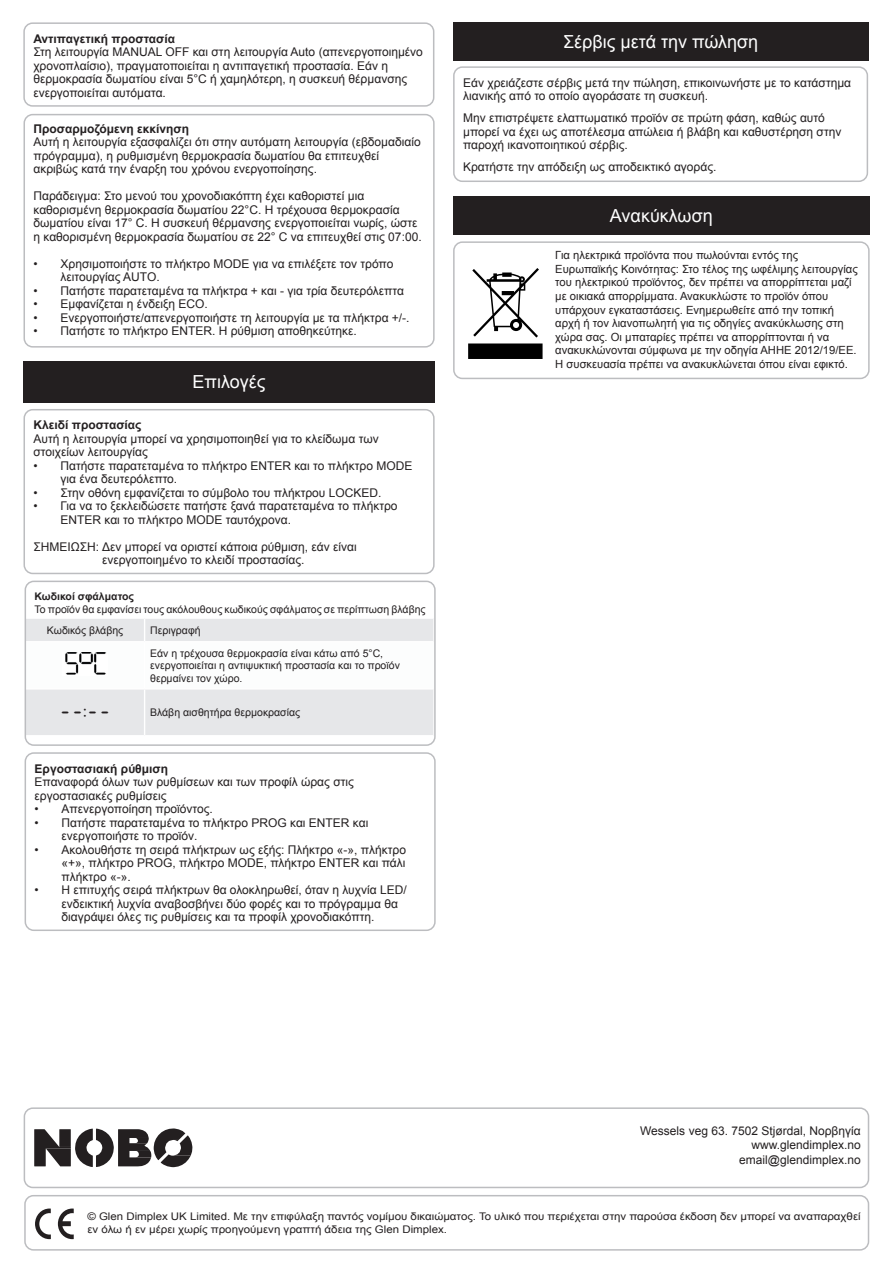
<style>
.page{position:relative;width:893px;height:1263px;background:#fff}
.page>*{position:absolute;margin:0;border:0;box-sizing:border-box;transform-origin:0 0}
.t1{font:18px "Arial";color:#fff}
.t2{font:700 15px "DSEG7 Classic";color:#231f20}
.t3{font:12px/13.5px "Arial";color:#231f20}
.t4{font:700 12px "Arial";color:#231f20}
.t5{font:11.25px/13.5px "Arial";color:#231f20}
.t6{font:10.5px/22.8px "Arial";color:#231f20}
.t7{font:10.5px/12.6px "Arial";color:#231f20;scale:1.1 1}
.t8{font:700 10.5px "Arial";color:#231f20}
</style>
<div class="page">
<div style="left:23px;top:22px;width:411px;height:85px;border:2px solid #bcbdc0;border-radius:9px"></div>
<div style="left:24px;top:114px;width:411px;height:234px;border:2px solid #bcbdc0;border-radius:9px"></div>
<div style="left:24px;top:361px;width:411px;height:42px;background:#231f20"></div>
<div style="left:24px;top:409px;width:411px;height:165px;border:2px solid #bcbdc0;border-radius:9px"></div>
<div style="left:28px;top:689px;width:405px;height:46px;background:#e6e7e9"></div>
<div style="left:28px;top:619px;width:405px;height:22px;background:#e6e7e9"></div>
<hr style="left:144px;top:689px;width:1px;height:46px;background:#fff">
<img style="left:65px;top:652px;width:42px;height:23px">
<div style="left:25px;top:752px;width:411px;height:179px;border:2px solid #bcbdc0;border-radius:9px"></div>
<div style="left:24px;top:1195px;width:845px;height:55px;border:2px solid #bcbdc0;border-radius:9px"></div>
<div style="left:24px;top:1107px;width:845px;height:81px;border:2px solid #bcbdc0;border-radius:9px"></div>
<svg style="left:35px;top:1208px;width:16px;height:31px"></svg>
<svg style="left:58px;top:1208px;width:16px;height:31px"></svg>
<svg style="left:34px;top:1128px;width:158px;height:39px"></svg>
<div style="left:453px;top:196px;width:417px;height:39px;background:#231f20"></div>
<div style="left:453px;top:241px;width:417px;height:138px;border:2px solid #bcbdc0;border-radius:9px"></div>
<svg style="left:468px;top:268px;width:75px;height:91px"></svg>
<div style="left:453px;top:22px;width:415px;height:39px;background:#231f20"></div>
<div style="left:453px;top:66px;width:415px;height:116px;border:2px solid #bcbdc0;border-radius:9px"></div>
<div style="left:25px;top:581px;width:411px;height:165px;border:2px solid #bcbdc0;border-radius:9px"></div>
<p class="t4" style="left:33px;top:31px;width:143px">Αντιπαγετική προστασία</p>
<p class="t3" style="left:33px;top:45px;width:391px">Στη λειτουργία MANUAL OFF και στη λειτουργία Auto (απενεργοποιημένο χρονοπλαίσιο), πραγματοποιείται η αντιπαγετική προστασία. Εάν η θερμοκρασία δωματίου είναι 5°C ή χαμηλότερη, η συσκευή θέρμανσης ενεργοποιείται αυτόματα.</p>
<p class="t4" style="left:34px;top:120px;width:157px">Προσαρμοζόμενη εκκίνηση</p>
<p class="t3" style="left:34px;top:135px;width:389px">Αυτή η λειτουργία εξασφαλίζει ότι στην αυτόματη λειτουργία (εβδομαδιαίο πρόγραμμα), η ρυθμισμένη θερμοκρασία δωματίου θα επιτευχθεί ακριβώς κατά την έναρξη του χρόνου ενεργοποίησης.</p>
<p class="t3" style="left:34px;top:189px;width:390px">Παράδειγμα: Στο μενού του χρονοδιακόπτη έχει καθοριστεί μια καθορισμένη θερμοκρασία δωματίου 22°C. Η τρέχουσα θερμοκρασία δωματίου είναι 17° C. Η συσκευή θέρμανσης ενεργοποιείται νωρίς, ώστε η καθορισμένη θερμοκρασία δωματίου σε 22° C να επιτευχθεί στις 07:00.</p>
<p class="t3" style="left:61px;top:257px;width:334px;text-indent:-27px">• Χρησιμοποιήστε το πλήκτρο MODE για να επιλέξετε τον τρόπο λειτουργίας AUTO.</p>
<p class="t3" style="left:34px;top:284px;width:372px">• Πατήστε παρατεταμένα τα πλήκτρα + και - για τρία δευτερόλεπτα</p>
<p class="t3" style="left:34px;top:297px;width:176px">• Εμφανίζεται η ένδειξη ECO.</p>
<p class="t3" style="left:34px;top:311px;width:378px">• Ενεργοποιήστε/απενεργοποιήστε τη λειτουργία με τα πλήκτρα +/-.</p>
<p class="t3" style="left:34px;top:324px;width:325px">• Πατήστε το πλήκτρο ENTER. Η ρύθμιση αποθηκεύτηκε.</p>
<h1 class="t1" style="left:193px;top:370px;width:74px">Επιλογές</h1>
<p class="t4" style="left:34px;top:417px;width:110px">Κλειδί προστασίας</p>
<p class="t3" style="left:34px;top:432px;width:347px">Αυτή η λειτουργία μπορεί να χρησιμοποιηθεί για το κλείδωμα των στοιχείων λειτουργίας</p>
<p class="t3" style="left:61px;top:459px;width:353px;text-indent:-27px">• Πατήστε παρατεταμένα το πλήκτρο ENTER και το πλήκτρο MODE για ένα δευτερόλεπτο.</p>
<p class="t3" style="left:34px;top:486px;width:349px">• Στην οθόνη εμφανίζεται το σύμβολο του πλήκτρου LOCKED.</p>
<p class="t3" style="left:61px;top:499px;width:339px;text-indent:-27px">• Για να το ξεκλειδώσετε πατήστε ξανά παρατεταμένα το πλήκτρο<br>ENTER και το πλήκτρο MODE ταυτόχρονα.</p>
<p class="t3" style="left:102px;top:540px;width:256px;text-indent:-68px">ΣΗΜΕΙΩΣΗ: Δεν μπορεί να οριστεί κάποια ρύθμιση, εάν είναι ενεργοποιημένο το κλειδί προστασίας.</p>
<p class="t8" style="left:35px;top:589px;width:101px">Κωδικοί σφάλματος</p>
<p class="t6" style="left:35px;top:598px;width:393px">Το προϊόν θα εμφανίσει τους ακόλουθους κωδικούς σφάλματος σε περίπτωση βλάβης</p>
<p class="t6" style="left:47px;top:619px;width:78px">Κωδικός βλάβης</p>
<p class="t6" style="left:150px;top:619px;width:235px">Περιγραφή<br>Εάν η τρέχουσα θερμοκρασία είναι κάτω από 5°C,</p>
<p class="t6" style="left:150px;top:659px;width:251px;line-height:12.6px">ενεργοποιείται η αντιψυκτική προστασία και το προϊόν θερμαίνει τον χώρο.</p>
<p class="t2" style="left:59px;top:706px;width:53px">--:--</p>
<p class="t6" style="left:150px;top:701px;width:152px">Βλάβη αισθητήρα θερμοκρασίας</p>
<p class="t4" style="left:35px;top:760px;width:135px">Εργοστασιακή ρύθμιση</p>
<p class="t3" style="left:35px;top:775px;width:321px">Επαναφορά όλων των ρυθμίσεων και των προφίλ ώρας στις εργοστασιακές ρυθμίσεις</p>
<p class="t3" style="left:35px;top:802px;width:180px">• Απενεργοποίηση προϊόντος.</p>
<p class="t3" style="left:62px;top:816px;width:308px;text-indent:-27px">• Πατήστε παρατεταμένα το πλήκτρο PROG και ENTER και ενεργοποιήστε το προϊόν.</p>
<p class="t3" style="left:62px;top:843px;width:346px;text-align:justify;text-indent:-27px">• Ακολουθήστε τη σειρά πλήκτρων ως εξής: Πλήκτρο «-», πλήκτρο «+», πλήκτρο PROG, πλήκτρο MODE, πλήκτρο ENTER και πάλι πλήκτρο «-».</p>
<p class="t3" style="left:62px;top:883px;width:347px;text-indent:-27px">• Η επιτυχής σειρά πλήκτρων θα ολοκληρωθεί, όταν η λυχνία LED/ ενδεικτική λυχνία αναβοσβήνει δύο φορές και το πρόγραμμα θα διαγράψει όλες τις ρυθμίσεις και τα προφίλ χρονοδιακόπτη.</p>
<h1 class="t1" style="left:563px;top:30px;width:197px">Σέρβις μετά την πώληση</h1>
<p class="t3" style="left:463px;top:76px;width:390px">Εάν χρειάζεστε σέρβις μετά την πώληση, επικοινωνήστε με το κατάστημα λιανικής από το οποίο αγοράσατε τη συσκευή.</p>
<p class="t3" style="left:463px;top:111px;width:380px">Μην επιστρέψετε ελαττωματικό προϊόν σε πρώτη φάση, καθώς αυτό μπορεί να έχει ως αποτέλεσμα απώλεια ή βλάβη και καθυστέρηση στην παροχή ικανοποιητικού σέρβις.</p>
<p class="t3" style="left:463px;top:160px;width:255px">Κρατήστε την απόδειξη ως αποδεικτικό αγοράς.</p>
<h1 class="t1" style="left:610px;top:204px;width:104px">Ανακύκλωση</h1>
<p class="t5" style="left:555px;top:249px;width:304px">Για ηλεκτρικά προϊόντα που πωλούνται εντός της Ευρωπαϊκής Κοινότητας: Στο τέλος της ωφέλιμης λειτουργίας του ηλεκτρικού προϊόντος, δεν πρέπει να απορρίπτεται μαζί με οικιακά απορρίμματα. Ανακυκλώστε το προϊόν όπου υπάρχουν εγκαταστάσεις. Ενημερωθείτε από την τοπική αρχή ή τον λιανοπωλητή για τις οδηγίες ανακύκλωσης στη χώρα σας. Οι μπαταρίες πρέπει να απορρίπτονται ή να ανακυκλώνονται σύμφωνα με την οδηγία ΑΗΗΕ 2012/19/ΕΕ.<br>Η συσκευασία πρέπει να ανακυκλώνεται όπου είναι εφικτό.</p>
<p class="t3" style="left:640px;top:1123px;width:222px;line-height:14.4px;text-align:right">Wessels veg 63. 7502 Stjørdal, Νορβηγία www.glendimplex.no email@glendimplex.no</p>
<p class="t7" style="left:87px;top:1210px;width:704px">© Glen Dimplex UK Limited. Με την επιφύλαξη παντός νομίμου δικαιώματος. Το υλικό που περιέχεται στην παρούσα έκδοση δεν μπορεί να αναπαραχθεί εν όλω ή εν μέρει χωρίς προηγούμενη γραπτή άδεια της Glen Dimplex.</p>
</div>
